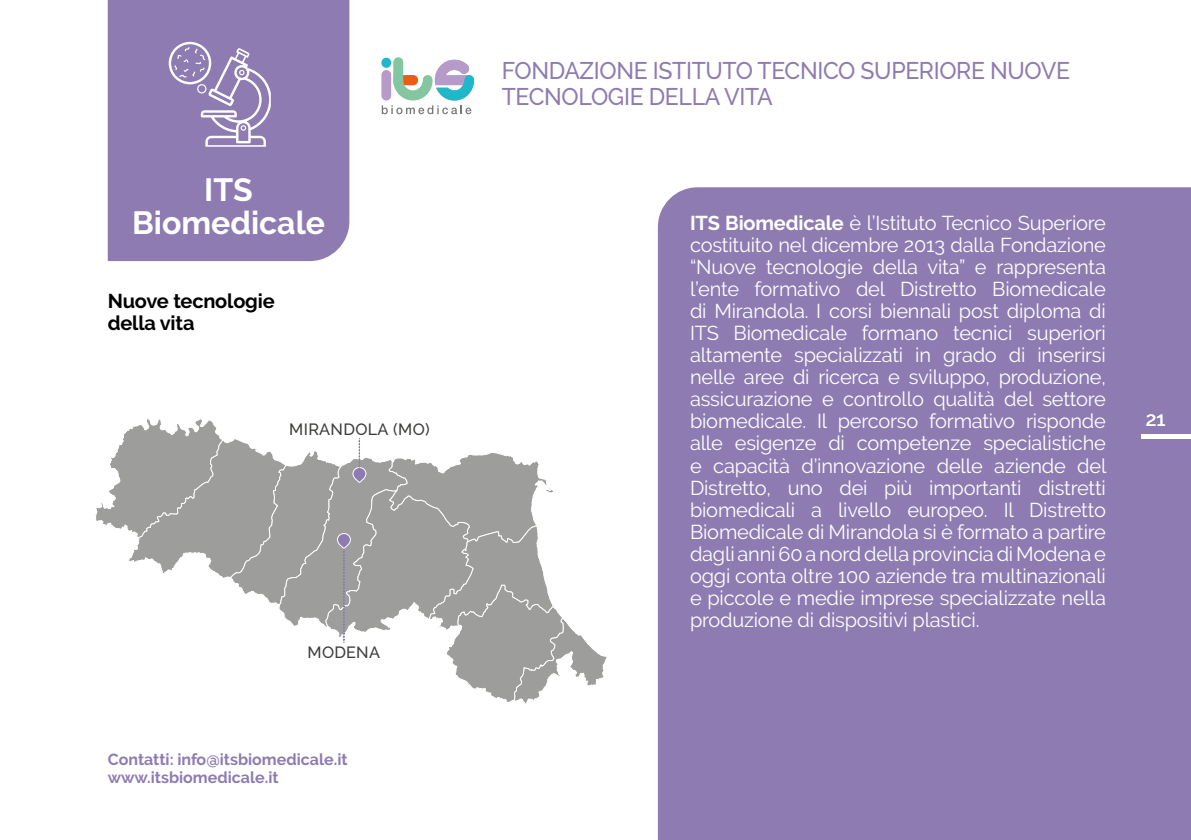
<style>
.page{position:relative;width:1191px;height:840px;background:#fff}
.page>*{position:absolute;margin:0;border:0;box-sizing:border-box;transform-origin:0 0}
.t1{font:700 32px "Raleway";color:#fff}
.t2{font:500 24px/26px "Raleway";letter-spacing:-.015em;color:#8e7bb2;scale:.96 1}
.t3{font:20px/22px "Raleway";letter-spacing:-.01em;color:#fff;text-align:justify}
.t4{font:700 20px "Raleway";letter-spacing:-.01em;color:#000}
.t5{font:500 20px "Raleway";color:#fff}
.t6{font:500 16.2px "Raleway";letter-spacing:.02em;color:#3c3c3b}
.t7{font:700 16px "Raleway";color:#8e7bb2}
.s1{font-weight:700}
</style>
<div class="page">
<div style="left:658px;top:187px;width:533px;height:652px;background:#8e7bb2"></div>
<div style="left:108px;top:0;width:241px;height:261px;background:#8e7bb2"></div>
<div style="left:1141px;top:434px;width:50px;height:5px;background:#fff"></div>
<svg style="left:381px;top:57px;width:93px;height:57px"></svg>
<svg style="left:169px;top:42px;width:102px;height:105px;background:#a192bf"></svg>
<svg style="left:95px;top:419px;width:512px;height:285px"></svg>
<svg style="left:337px;top:533px;width:14px;height:15px"></svg>
<p class="t1" style="left:204px;top:171px;width:50px">ITS</p>
<p class="t1" style="left:132px;top:204px;width:194px">Biomedicale</p>
<p class="t4" style="left:108px;top:289px;width:168px">Nuove tecnologie</p>
<p class="t4" style="left:108px;top:311px;width:88px">della vita</p>
<p class="t6" style="left:289px;top:419px;width:142px">MIRANDOLA (MO)</p>
<p class="t6" style="left:308px;top:642px;width:74px">MODENA</p>
<p class="t7" style="left:108px;top:750px;width:241px">Contatti: info@itsbiomedicale.it</p>
<p class="t7" style="left:108px;top:768px;width:172px">www.itsbiomedicale.it</p>
<p class="t2" style="left:502px;top:58px;width:593px">FONDAZIONE ISTITUTO TECNICO SUPERIORE NUOVE<br>TECNOLOGIE DELLA VITA</p>
<p class="t3" style="left:690px;top:212px;width:418px"><span class="s1">ITS Biomedicale</span> è l’Istituto Tecnico Superiore costituito nel dicembre 2013 dalla Fondazione “Nuove tecnologie della vita” e rappresenta l’ente formativo del Distretto Biomedicale di Mirandola. I corsi biennali post diploma di ITS Biomedicale formano tecnici superiori altamente specializzati in grado di inserirsi nelle aree di ricerca e sviluppo, produzione, assicurazione e controllo qualità del settore biomedicale. Il percorso formativo risponde alle esigenze di competenze specialistiche e capacità d’innovazione delle aziende del Distretto, uno dei più importanti distretti biomedicali a livello europeo. Il Distretto Biomedicale di Mirandola si è formato a partire dagli anni 60 a nord della provincia di Modena e oggi conta oltre 100 aziende tra multinazionali e piccole e medie imprese specializzate nella produzione di dispositivi plastici.</p>
<p class="t5" style="left:1145px;top:407px;width:21px">21</p>
</div>
